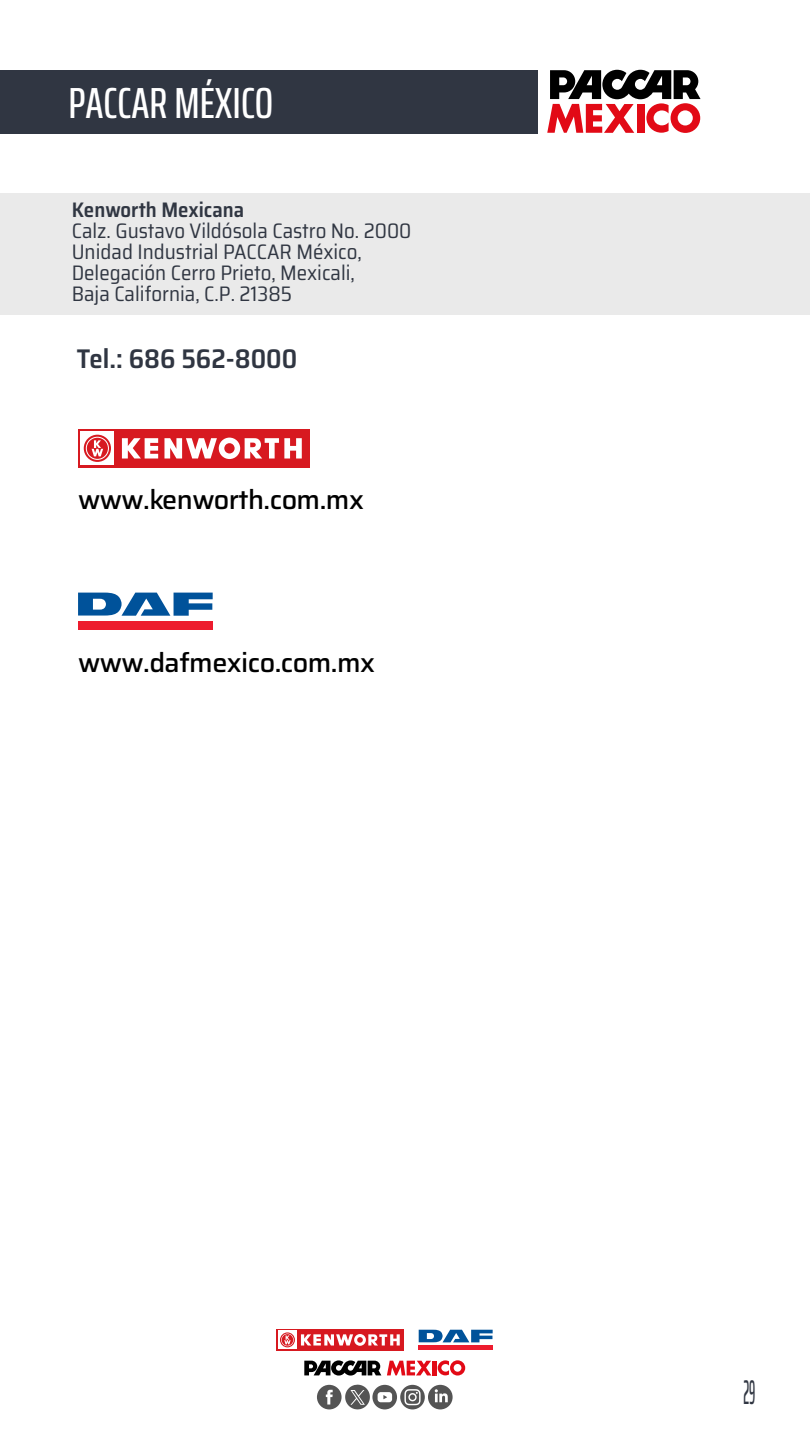
<style>
.page{position:relative;width:810px;height:1441px;background:#fff}
.page>*{position:absolute;margin:0;border:0;box-sizing:border-box;transform-origin:0 0}
.t1{font:500 extra-condensed 43.58px "Saira";color:#fff}
.t2{font:500 extra-condensed 34.28px "Saira";color:#303642;scale:.47 1}
.t3{font:100 27px "Saira";letter-spacing:-.02em;color:#000}
.t4{font:600 semi-condensed 27px "Saira";color:#303642}
.t5{font:semi-condensed 21px/21px "Saira";color:#303642}
.t6{font:600 semi-condensed 21px "Saira";color:#303642}
</style>
<div class="page">
<div style="left:78px;top:429px;width:232px;height:38px;background:#d71920"></div>
<div style="left:81px;top:431px;width:33px;height:34px;background:#fff"></div>
<svg style="left:84px;top:434px;width:27px;height:28px"></svg>
<svg style="left:86px;top:436px;width:23px;height:24px"></svg>
<svg style="left:87px;top:437px;width:21px;height:22px"></svg>
<svg style="left:92px;top:440px;width:11px;height:16px"></svg>
<svg style="left:122px;top:438px;width:36px;height:20px"></svg>
<svg style="left:164px;top:437px;width:138px;height:22px"></svg>
<div style="left:78px;top:620px;width:135px;height:9px;background:#ed1c2e"></div>
<svg style="left:78px;top:592px;width:135px;height:23px"></svg>
<div style="left:0;top:70px;width:538px;height:63px;background:#303642"></div>
<svg style="left:317px;top:1384px;width:136px;height:25px"></svg>
<div style="left:277px;top:1328px;width:127px;height:22px;background:#d71920"></div>
<svg style="left:278px;top:1330px;width:19px;height:18px"></svg>
<svg style="left:280px;top:1332px;width:15px;height:14px"></svg>
<svg style="left:281px;top:1333px;width:13px;height:12px"></svg>
<svg style="left:282px;top:1333px;width:11px;height:12px"></svg>
<svg style="left:284px;top:1335px;width:7px;height:8px"></svg>
<svg style="left:301px;top:1334px;width:99px;height:11px"></svg>
<div style="left:419px;top:1344px;width:74px;height:5px;background:#ed1c2e"></div>
<svg style="left:419px;top:1329px;width:74px;height:12px"></svg>
<svg style="left:387px;top:1360px;width:44px;height:15px"></svg>
<hr style="left:433px;top:1360px;width:4px;height:15px;background:#e20a16">
<svg style="left:438px;top:1360px;width:27px;height:15px"></svg>
<svg style="left:304px;top:1360px;width:77px;height:15px"></svg>
<svg style="left:547px;top:70px;width:154px;height:63px"></svg>
<div style="left:0;top:193px;width:810px;height:121px;background:#eaeaea"></div>
<h1 class="t1" style="left:69px;top:70px;width:206px">PACCAR MÉXICO</h1>
<p class="t6" style="left:72px;top:193px;width:174px">Kenworth Mexicana</p>
<p class="t5" style="left:72px;top:219px;width:341px">Calz. Gustavo Vildósola Castro No. 2000<br>Unidad Industrial PACCAR México, Delegación Cerro Prieto, Mexicali,<br>Baja California, C.P. 21385</p>
<p class="t4" style="left:77px;top:338px;width:222px">Tel.: 686 562-8000</p>
<p class="t3" style="left:78px;top:477px;width:287px">www.kenworth.com.mx</p>
<p class="t3" style="left:78px;top:640px;width:299px">www.dafmexico.com.mx</p>
<h2 class="t2" style="left:743px;top:1366px;width:27px">29</h2>
</div>
